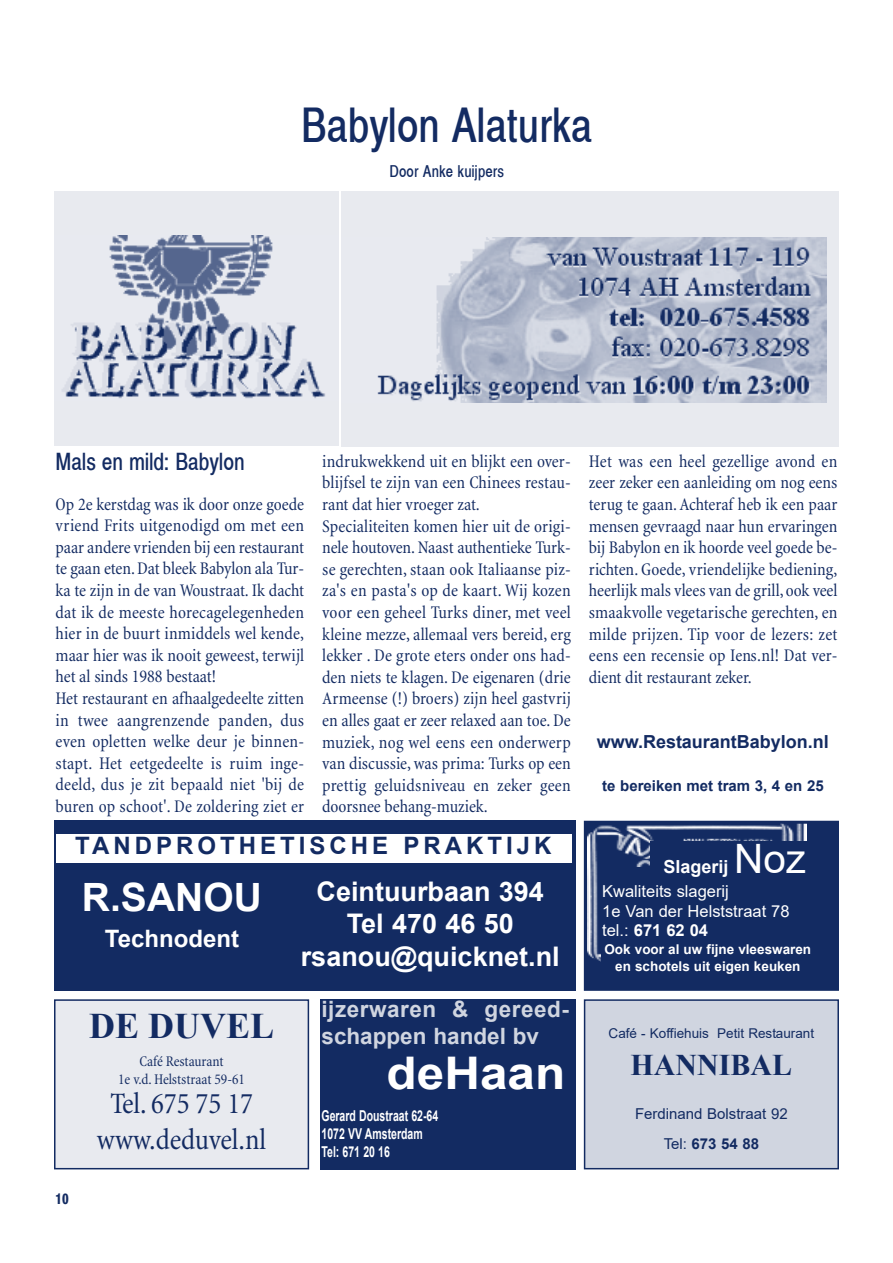
<style>
.page{position:relative;width:893px;height:1263px;background:#fff}
.page>*{position:absolute;margin:0;border:0;box-sizing:border-box;transform-origin:0 0}
.t1{font:48px "Xerox Sans Serif Narrow FC";color:#132b62}
.t2{font:700 45px "Arial";color:#fff;scale:1.1 1}
.t3{font:40.5px "Arial";color:#fff}
.t4{font:700 39px "Arial";color:#fff}
.t5{font:700 36px "Times New Roman";color:#132b62}
.t6{font:condensed 30px/36px "Minion";color:#132b62;text-align:center}
.t7{font:700 30px "Times New Roman";color:#132b62}
.t8{font:700 27px/32.4px "Arial";color:#fff;text-align:center}
.t9{font:700 24px "Arial";letter-spacing:.165em;color:#132b62}
.t10{font:24px "Xerox Sans Serif Narrow FC";color:#132b62}
.t11{font:700 24px "Arial";color:#fff}
.t12{font:700 22.5px/27px "Arial";letter-spacing:.02em;color:#d0d5e0}
.t13{font:condensed 18px/21.6px "Minion";letter-spacing:.005em;color:#132b62}
.t14{font:700 18px "Arial";color:#132b62}
.t15{font:700 18px "Arial";color:#fff}
.t16{font:16.5px/19.8px "Arial";color:#fff}
.t17{font:16.5px "Xerox Sans Serif Narrow FC";letter-spacing:.01em;color:#132b62}
.t18{font:700 15px/18px "Arial";color:#fff;scale:.7 1}
.t19{font:condensed 15px/18px "Minion";letter-spacing:-.005em;color:#132b62;text-align:center}
.t20{font:15px/30px "Arial";color:#132b62;text-align:center}
.t21{font:700 15px "Arial";color:#132b62}
.t22{font:700 15px "Xerox Sans Serif Narrow FC";color:#132b62}
.t23{font:700 13.5px/16.2px "Arial";color:#fff;text-align:center}
.t24{font:13.5px "Arial";color:#132b62}
.s1{font-weight:700}
</style>
<div class="page">
<div style="left:56px;top:1001px;width:252px;height:167px;background:#e8eaef"></div>
<div style="left:54px;top:999px;width:255px;height:170px;border:2px solid #132b62"></div>
<div style="left:320px;top:999px;width:255px;height:170px;background:#132b62"></div>
<div style="left:585px;top:1001px;width:252px;height:167px;background:#d0d5e0"></div>
<div style="left:584px;top:999px;width:255px;height:170px;border:2px solid #132b62"></div>
<div style="left:54px;top:821px;width:521px;height:170px;background:#132b62"></div>
<div style="left:56px;top:834px;width:516px;height:28px;background:#fff"></div>
<div style="left:587px;top:824px;width:249px;height:164px;background:#132b62"></div>
<img style="left:588px;top:825px;width:218px;height:137px">
<div style="left:584px;top:821px;width:255px;height:170px;border:3px solid #132b62"></div>
<div style="left:601px;top:867px;width:216px;height:107px;background:#132b62"></div>
<div style="left:650px;top:842px;width:170px;height:41px;background:#132b62"></div>
<div style="left:54px;top:191px;width:284px;height:255px;background:#e8eaef"></div>
<img style="left:62px;top:235px;width:264px;height:164px">
<div style="left:342px;top:191px;width:497px;height:255px;background:#e8eaef"></div>
<img style="left:377px;top:237px;width:450px;height:165px">
<h1 class="t1" style="left:301px;top:108px;width:293px">Babylon Alaturka</h1>
<p class="t17" style="left:389px;top:165px;width:116px">Door Anke kuijpers</p>
<h3 class="t10" style="left:56px;top:453px;width:191px">Mals en mild: Babylon</h3>
<p class="t13" style="left:56px;top:495px;width:250px">Op 2e kerstdag was ik door onze goede vriend Frits uitgenodigd om met een paar andere vrienden bij een restaurant te gaan eten.Dat bleek Babylon ala Tur&shy;ka te zijn in de van Woustraat. Ik dacht dat ik de meeste horecagelegenheden hier in de buurt inmiddels wel kende, maar hier was ik nooit geweest, terwijl het al sinds 1988 bestaat!<br>Het restaurant en afhaalgedeelte zitten in twee aangrenzende panden, dus even opletten welke deur je binnen&shy;stapt. Het eetgedeelte is ruim inge&shy;deeld, dus je zit bepaald niet 'bij de buren op schoot'. De zoldering ziet er</p>
<p class="t13" style="left:322px;top:452px;width:250px">indrukwekkend uit en blijkt een over&shy;blijfsel te zijn van een Chinees restau&shy;rant dat hier vroeger zat.<br>Specialiteiten komen hier uit de origi&shy;nele houtoven.Naast authentieke Turk&shy;se gerechten, staan ook Italiaanse piz&shy;za's en pasta's op de kaart. Wij kozen voor een geheel Turks diner, met veel kleine mezze, allemaal vers bereid, erg lekker . De grote eters onder ons had&shy;den niets te klagen. De eigenaren (drie Armeense (!) broers) zijn heel gastvrij en alles gaat er zeer relaxed aan toe.De muziek, nog wel eens een onderwerp van discussie, was prima: Turks op een prettig geluidsniveau en zeker geen doorsnee behang-muziek.</p>
<p class="t13" style="left:589px;top:452px;width:250px;text-align:justify">Het was een heel gezellige avond en zeer zeker een aanleiding om nog eens terug te gaan.Achteraf heb ik een paar mensen gevraagd naar hun ervaringen bij Babylon en ik hoorde veel goede be&shy;richten. Goede, vriendelijke bediening, heerlijk mals vlees van de grill, ook veel smaakvolle vegetarische gerechten, en milde prijzen. Tip voor de lezers: zet eens een recensie op Iens.nl! Dat ver&shy;dient dit restaurant zeker.</p>
<p class="t14" style="left:597px;top:732px;width:233px">www.RestaurantBabylon.nl</p>
<p class="t21" style="left:602px;top:778px;width:223px">te bereiken met tram 3, 4 en 25</p>
<h3 class="t9" style="left:75px;top:832px;width:478px">TANDPROTHETISCHE PRAKTIJK</h3>
<h3 class="t8" style="left:301px;top:875px;width:260px">Ceintuurbaan 394<br>Tel 470 46 50 rsanou@quicknet.nl</h3>
<h3 class="t4" style="left:82px;top:875px;width:181px">R.SANOU</h3>
<h3 class="t11" style="left:105px;top:925px;width:136px">Technodent</h3>
<p class="t22" style="left:55px;top:1193px;width:15px">10</p>
<h3 class="t5" style="left:89px;top:1005px;width:187px">DE DUVEL</h3>
<p class="t19" style="left:118px;top:1054px;width:128px">Café Restaurant<br>1e v.d.Helststraat 59-61</p>
<h3 class="t6" style="left:97px;top:1088px;width:171px">Tel. 675 75 17 www.deduvel.nl</h3>
<p class="t12" style="left:322px;top:996px;width:248px">ijzerwaren &amp; gereed&shy;schappen handel bv</p>
<h2 class="t2" style="left:387px;top:1048px;width:164px">deHaan</h2>
<p class="t18" style="left:322px;top:1107px;width:168px">Gerard Doustraat 62-64<br>1072 vv Amsterdam<br>Tel: 671 20 16</p>
<p class="t15" style="left:664px;top:856px;width:67px">Slagerij</p>
<h3 class="t3" style="left:734px;top:836px;width:74px">Noz</h3>
<p class="t16" style="left:602px;top:881px;width:189px">Kwaliteits slagerij<br>1e Van der Helststraat 78 tel.: <span class="s1">671 62 04</span></p>
<p class="t23" style="left:604px;top:941px;width:208px">Ook voor al uw fijne vleeswaren en schotels uit eigen keuken</p>
<p class="t24" style="left:609px;top:1025px;width:207px">Café - Koffiehuis Petit Restaurant</p>
<h3 class="t7" style="left:631px;top:1048px;width:163px">HANNIBAL</h3>
<p class="t20" style="left:635px;top:1098px;width:154px">Ferdinand Bolstraat 92<br>Tel: <span class="s1">673 54 88</span></p>
</div>
